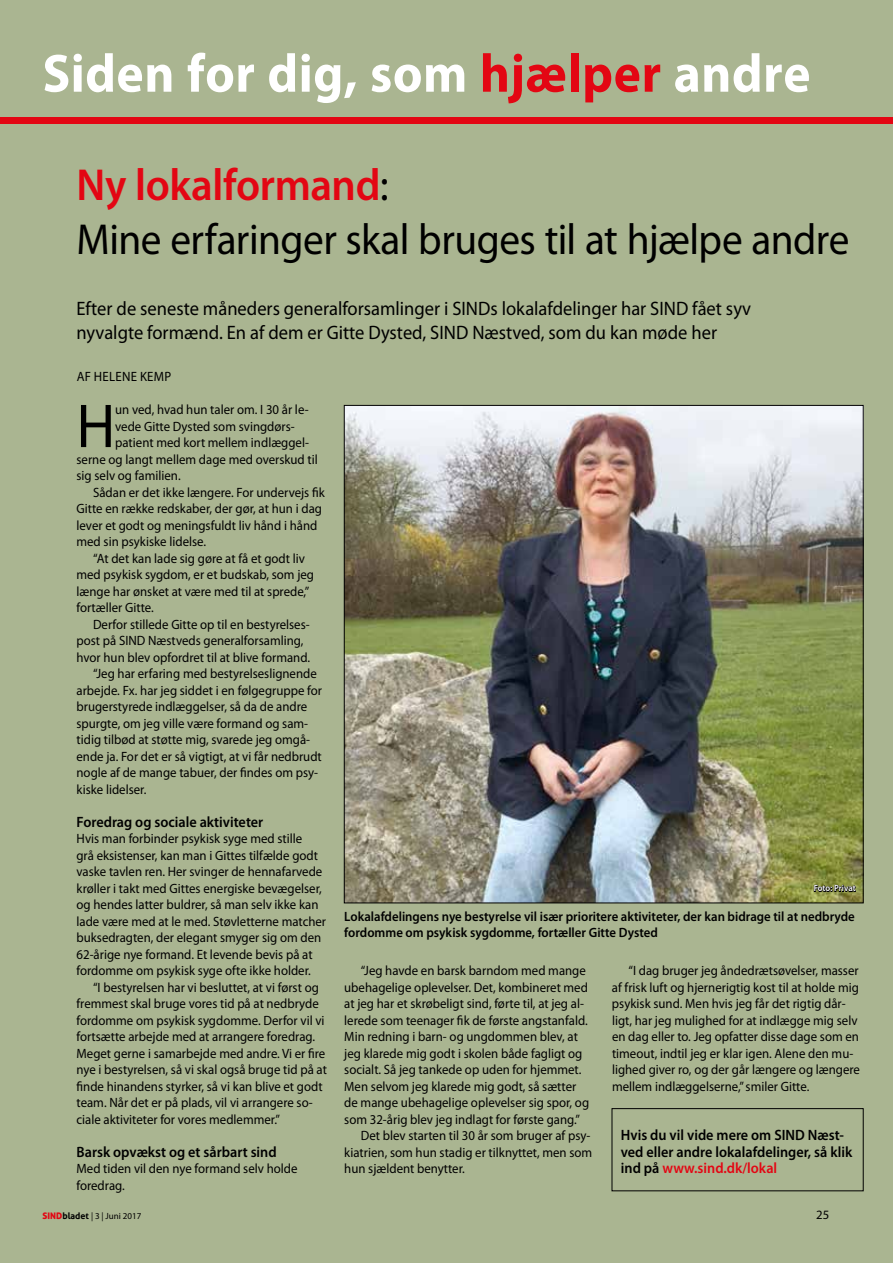
<style>
.page{position:relative;width:893px;height:1263px;background:#aab591}
.page>*{position:absolute;margin:0;border:0;box-sizing:border-box;transform-origin:0 0}
.t1{font:62.4px "Myriad Pro";color:#000;scale:.95 1}
.t2{font:700 54.3px "Myriad Pro";letter-spacing:.01em;color:#fff;scale:.95 1}
.t3{font:600 45px "Myriad Pro";letter-spacing:-.01em;color:#e30613;scale:.95 1}
.t4{font:43.5px "Myriad Pro";letter-spacing:-.01em;color:#000;scale:.95 1}
.t5{font:19.5px/24px "Myriad Pro";color:#000;scale:.95 1}
.t6{font:600 15px/16.5px "Myriad Pro";color:#000;scale:.95 1}
.t7{font:13.5px/16.5px "Myriad Pro";color:#000;scale:.95 1}
.t8{font:600 13.5px/16.5px "Myriad Pro";color:#000;scale:.95 1}
.t9{font:13.5px "Myriad Pro";letter-spacing:.02em;color:#000;scale:.95 1}
.t10{font:12.75px "Myriad Pro";color:#000}
.t11{font:9px "Myriad Pro";color:#000}
.t12{font:600 9px "Myriad Pro";letter-spacing:-.005em;color:#fff;scale:.95 1}
.s1{color:#e30613}
.s2{font-weight:400;color:#000}
.s3{font-family:"Aller Display";color:#e30613}
.s4{font-family:"Aller";font-weight:700}
</style>
<div class="page">
<div style="left:0;top:117px;width:893px;height:6px;background:#e30613"></div>
<img style="left:346px;top:407px;width:516px;height:494px">
<div style="left:612px;top:1108px;width:252px;height:83px;border:1px solid #000"></div>
<svg style="left:814px;top:885px;width:42px;height:8px"></svg>
<h2 class="t2" style="left:43px;top:38px;width:810px">Siden for dig, som <span class="s1">hjælper</span> andre</h2>
<h3 class="t3" style="left:77px;top:156px;width:330px">Ny lokalformand<span class="s2">:</span></h3>
<h3 class="t4" style="left:77px;top:212px;width:815px">Mine erfaringer skal bruges til at hjælpe andre</h3>
<h3 class="t5" style="left:77px;top:296px;width:712px">Efter de seneste måneders generalforsamlinger i SINDs lokalafdelinger har SIND fået syv nyvalgte formænd. En af dem er Gitte Dysted, SIND Næstved, som du kan møde her</h3>
<p class="t9" style="left:77px;top:368px;width:101px">AF HELENE KEMP</p>
<h1 class="t1" style="left:77px;top:388px;width:42px">H</h1>
<p class="t7" style="left:115px;top:401px;width:205px">un ved, hvad hun taler om. I 30 år le-</p>
<p class="t7" style="left:115px;top:418px;width:190px">vede Gitte Dysted som svingdørs-</p>
<p class="t7" style="left:115px;top:434px;width:205px">patient med kort mellem indlæggel-</p>
<p class="t7" style="left:77px;top:451px;width:255px">serne og langt mellem dage med overskud til</p>
<p class="t7" style="left:77px;top:467px;width:111px">sig selv og familien.</p>
<p class="t7" style="left:93px;top:484px;width:245px">Sådan er det ikke længere. For undervejs fik</p>
<p class="t7" style="left:77px;top:500px;width:260px">Gitte en række redskaber, der gør, at hun i dag</p>
<p class="t7" style="left:77px;top:517px;width:255px">lever et godt og meningsfuldt liv hånd i hånd</p>
<p class="t7" style="left:77px;top:533px;width:138px">med sin psykiske lidelse.</p>
<p class="t7" style="left:93px;top:550px;width:225px">“At det kan lade sig gøre at få et godt liv</p>
<p class="t7" style="left:77px;top:566px;width:251px">med psykisk sygdom, er et budskab, som jeg</p>
<p class="t7" style="left:77px;top:583px;width:247px">længe har ønsket at være med til at sprede,”</p>
<p class="t7" style="left:77px;top:599px;width:83px">fortæller Gitte.</p>
<p class="t7" style="left:93px;top:616px;width:230px">Derfor stillede Gitte op til en bestyrelses-</p>
<p class="t7" style="left:77px;top:632px;width:240px">post på SIND Næstveds generalforsamling,</p>
<p class="t7" style="left:77px;top:649px;width:247px">hvor hun blev opfordret til at blive formand.</p>
<p class="t7" style="left:93px;top:665px;width:237px">“Jeg har erfaring med bestyrelseslignende</p>
<p class="t7" style="left:77px;top:682px;width:260px">arbejde. Fx. har jeg siddet i en følgegruppe for</p>
<p class="t7" style="left:77px;top:698px;width:244px">brugerstyrede indlæggelser, så da de andre</p>
<p class="t7" style="left:77px;top:715px;width:245px">spurgte, om jeg ville være formand og sam-</p>
<p class="t7" style="left:77px;top:731px;width:247px">tidig tilbød at støtte mig, svarede jeg omgå-</p>
<p class="t7" style="left:77px;top:748px;width:260px">ende ja. For det er så vigtigt, at vi får nedbrudt</p>
<p class="t7" style="left:77px;top:764px;width:256px">nogle af de mange tabuer, der findes om psy-</p>
<p class="t7" style="left:77px;top:781px;width:75px">kiske lidelser.</p>
<p class="t6" style="left:77px;top:813px;width:198px">Foredrag og sociale aktiviteter</p>
<p class="t7" style="left:77px;top:830px;width:264px">Hvis man forbinder psykisk syge med stille<br>grå eksistenser, kan man i Gittes tilfælde godt vaske tavlen ren. Her svinger de hennafarvede krøller i takt med Gittes energiske bevægelser, og hendes latter buldrer, så man selv ikke kan lade være med at le med. Støvletterne matcher buksedragten, der elegant smyger sig om den 62-årige nye formand. Et levende bevis på at fordomme om psykisk syge ofte ikke holder.</p>
<p class="t7" style="left:77px;top:979px;width:265px;text-indent:17px">“I bestyrelsen har vi besluttet, at vi først og fremmest skal bruge vores tid på at nedbryde fordomme om psykisk sygdomme. Derfor vil vi fortsætte arbejde med at arrangere foredrag.<br>Meget gerne i samarbejde med andre. Vi er fire nye i bestyrelsen, så vi skal også bruge tid på at finde hinandens styrker, så vi kan blive et godt team. Når det er på plads, vil vi arrangere so&shy;ciale aktiviteter for vores medlemmer.”</p>
<p class="t6" style="left:77px;top:1143px;width:212px">Barsk opvækst og et sårbart sind</p>
<p class="t7" style="left:77px;top:1160px;width:234px">Med tiden vil den nye formand selv holde foredrag.</p>
<p class="t12" style="left:814px;top:883px;width:46px">Foto: Privat</p>
<p class="t8" style="left:344px;top:907px;width:539px">Lokalafdelingens nye bestyrelse vil især prioritere aktiviteter, der kan bidrage til at nedbryde fordomme om psykisk sygdomme, fortæller Gitte Dysted</p>
<p class="t7" style="left:612px;top:962px;width:263px;text-indent:17px">“I dag bruger jeg åndedrætsøvelser, masser af frisk luft og hjernerigtig kost til at holde mig psykisk sund. Men hvis jeg får det rigtig dår&shy;ligt, har jeg mulighed for at indlægge mig selv en dag eller to. Jeg opfatter disse dage som en timeout, indtil jeg er klar igen. Alene den mu&shy;lighed giver ro, og der går længere og længere mellem indlæggelserne,” smiler Gitte.</p>
<p class="t6" style="left:621px;top:1126px;width:245px">Hvis du vil vide mere om SIND Næst&shy;ved eller andre lokalafdelinger, så klik ind på <span class="s1">www.sind.dk/lokal</span></p>
<p class="t7" style="left:361px;top:962px;width:238px">“Jeg havde en barsk barndom med mange</p>
<p class="t7" style="left:344px;top:979px;width:258px">ubehagelige oplevelser. Det, kombineret med</p>
<p class="t7" style="left:344px;top:995px;width:254px">at jeg har et skrøbeligt sind, førte til, at jeg al-</p>
<p class="t7" style="left:344px;top:1012px;width:258px">lerede som teenager fik de første angstanfald.</p>
<p class="t7" style="left:344px;top:1028px;width:248px">Min redning i barn- og ungdommen blev, at</p>
<p class="t7" style="left:344px;top:1045px;width:252px">jeg klarede mig godt i skolen både fagligt og</p>
<p class="t7" style="left:344px;top:1061px;width:251px">socialt. Så jeg tankede op uden for hjemmet.</p>
<p class="t7" style="left:344px;top:1078px;width:246px">Men selvom jeg klarede mig godt, så sætter</p>
<p class="t7" style="left:344px;top:1094px;width:259px">de mange ubehagelige oplevelser sig spor, og</p>
<p class="t7" style="left:344px;top:1111px;width:250px">som 32-årig blev jeg indlagt for første gang.”</p>
<p class="t7" style="left:361px;top:1127px;width:243px">Det blev starten til 30 år som bruger af psy-</p>
<p class="t7" style="left:344px;top:1144px;width:263px">kiatrien, som hun stadig er tilknyttet, men som</p>
<p class="t7" style="left:344px;top:1160px;width:128px">hun sjældent benytter.</p>
<p class="t11" style="left:43px;top:1210px;width:100px"><span class="s3">SIND</span><span class="s4">bladet</span> | 3 | Juni 2017</p>
<p class="t10" style="left:816px;top:1207px;width:15px">25</p>
</div>
